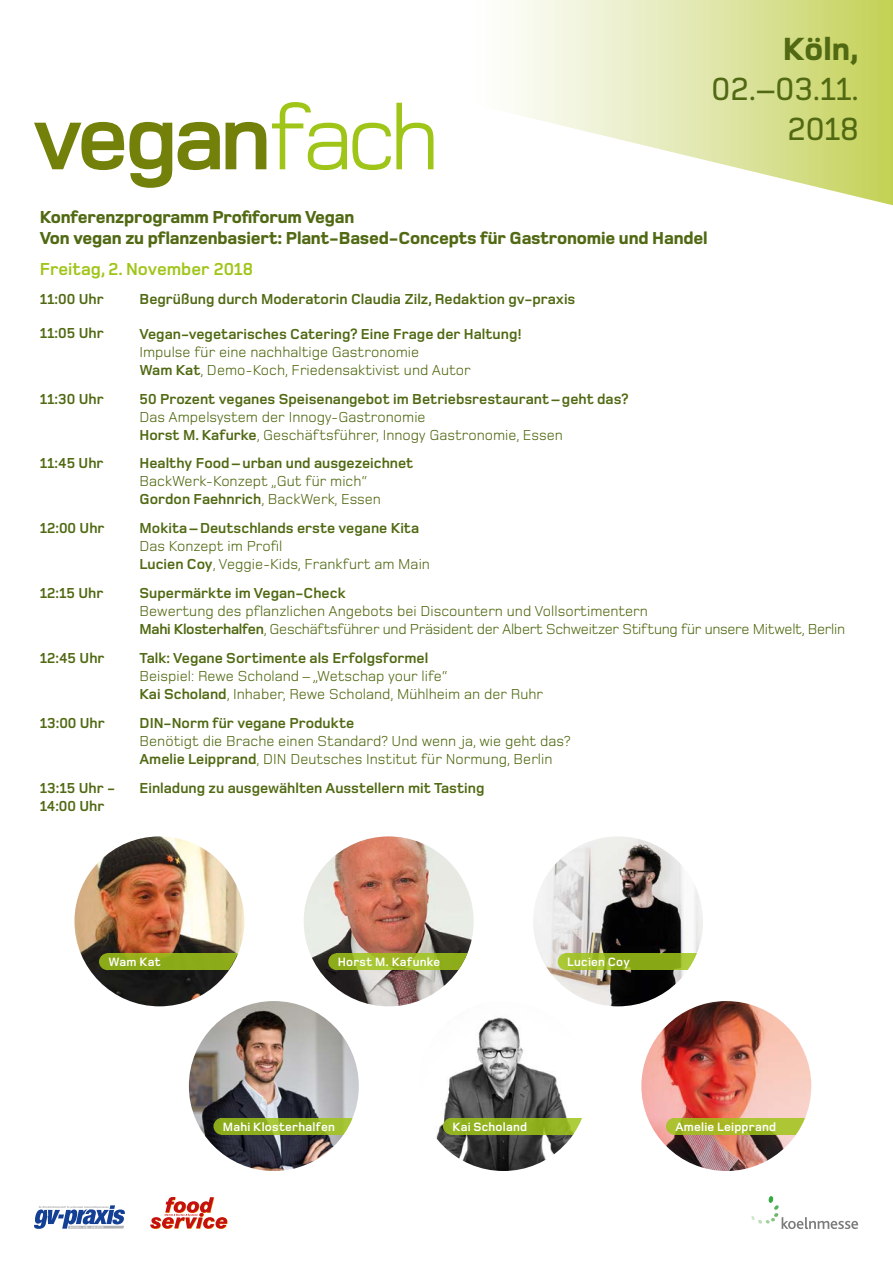
<style>
.page{position:relative;width:893px;height:1263px;background:#fff}
.page>*{position:absolute;margin:0;border:0;box-sizing:border-box;transform-origin:0 0}
.t1{font:500 33.3px/39.9px "Foundry Monoline";color:#506912;text-align:right}
.t2{font:800 33.3px "Foundry Monoline";color:#506912}
.t3{font:800 18px/21.6px "Foundry Monoline";letter-spacing:-.01em;color:#506912}
.t4{font:700 18px "Foundry Monoline";color:#a0c519}
.t5{font:15px/18px "Foundry Monoline";color:#506912}
.t6{font:700 15px/18px "Foundry Monoline";color:#506912}
.t7{font:15px/18px "Foundry Monoline";letter-spacing:-.02em;color:#506912}
.t8{font:700 12.45px "Foundry Monoline";letter-spacing:.015em;color:#fff}
.s1{font-weight:700}
</style>
<div class="page">
<svg style="left:101px;top:0;width:792px;height:205px"></svg>
<svg style="left:226px;top:102px;width:209px;height:68px"></svg>
<svg style="left:178px;top:122px;width:42px;height:48px"></svg>
<svg style="left:34px;top:122px;width:138px;height:66px"></svg>
<svg style="left:150px;top:1197px;width:78px;height:32px"></svg>
<svg style="left:751px;top:1196px;width:107px;height:33px"></svg>
<svg style="left:34px;top:1205px;width:91px;height:24px"></svg>
<img style="left:641px;top:1001px;width:170px;height:170px;border-radius:85px">
<svg style="left:677px;top:1118px;width:128px;height:17px;background:#a9bd2f"></svg>
<svg style="left:666px;top:1118px;width:17px;height:17px"></svg>
<img style="left:418px;top:1001px;width:170px;height:170px;border-radius:85px">
<svg style="left:454px;top:1118px;width:128px;height:17px;background:#97b528"></svg>
<div style="left:443px;top:1118px;width:17px;height:17px;background:#94b422;border-radius:50%"></div>
<img style="left:189px;top:1001px;width:170px;height:170px;border-radius:85px">
<svg style="left:224px;top:1118px;width:129px;height:17px;background:#98b62c"></svg>
<div style="left:213px;top:1118px;width:17px;height:17px;background:#8bab1b;border-radius:50%"></div>
<img style="left:74px;top:836px;width:170px;height:170px;border-radius:85px">
<svg style="left:110px;top:953px;width:128px;height:17px;background:#91ad1f"></svg>
<div style="left:99px;top:953px;width:17px;height:17px;background:#8cab19;border-radius:50%"></div>
<img style="left:533px;top:836px;width:170px;height:170px;border-radius:85px">
<svg style="left:569px;top:953px;width:128px;height:17px;background:#97b527"></svg>
<div style="left:558px;top:953px;width:17px;height:17px;background:#a8c634;border-radius:50%"></div>
<img style="left:304px;top:836px;width:170px;height:170px;border-radius:85px">
<svg style="left:339px;top:953px;width:129px;height:17px;background:#a0bb2e"></svg>
<div style="left:328px;top:953px;width:17px;height:17px;background:#8dac1a;border-radius:50%"></div>
<h1 class="t2" style="left:783px;top:31px;width:78px">Köln,</h1>
<h1 class="t1" style="left:712px;top:69px;width:149px">02.–03.11.<br>2018</h1>
<p class="t3" style="left:40px;top:206px;width:669px">Konferenzprogramm Profiforum Vegan<br>Von vegan zu pflanzenbasiert: Plant-Based-Concepts für Gastronomie und Handel</p>
<p class="t4" style="left:40px;top:259px;width:215px">Freitag, 2. November 2018</p>
<p class="t6" style="left:40px;top:290px;width:65px">11:00 Uhr</p>
<p class="t6" style="left:140px;top:290px;width:437px">Begrüßung durch Moderatorin Claudia Zilz, Redaktion gv-praxis</p>
<p class="t6" style="left:40px;top:324px;width:65px">11:05 Uhr</p>
<p class="t6" style="left:140px;top:325px;width:384px">Vegan-vegetarisches Catering? Eine Frage der Haltung!</p>
<p class="t5" style="left:140px;top:342px;width:333px">Impulse für eine nachhaltige Gastronomie<br><span class="s1">Wam Kat</span>, Demo-Koch, Friedensaktivist und Autor</p>
<p class="t6" style="left:40px;top:389px;width:65px">11:30 Uhr</p>
<p class="t6" style="left:140px;top:389px;width:490px">50 Prozent veganes Speisenangebot im Betriebsrestaurant – geht das?</p>
<p class="t5" style="left:140px;top:407px;width:425px">Das Ampelsystem der Innogy-Gastronomie<br><span class="s1">Horst M. Kafurke</span>, Geschäftsführer, Innogy Gastronomie, Essen</p>
<p class="t6" style="left:40px;top:454px;width:65px">11:45 Uhr</p>
<p class="t6" style="left:140px;top:454px;width:275px">Healthy Food – urban und ausgezeichnet</p>
<p class="t5" style="left:140px;top:472px;width:243px">BackWerk-Konzept „Gut für mich“<br><span class="s1">Gordon Faehnrich</span>, BackWerk, Essen</p>
<p class="t6" style="left:40px;top:519px;width:66px">12:00 Uhr</p>
<p class="t6" style="left:140px;top:519px;width:281px">Mokita – Deutschlands erste vegane Kita</p>
<p class="t5" style="left:140px;top:537px;width:292px">Das Konzept im Profil<br><span class="s1">Lucien Coy</span>, Veggie-Kids, Frankfurt am Main</p>
<p class="t6" style="left:40px;top:584px;width:65px">12:15 Uhr</p>
<p class="t6" style="left:140px;top:584px;width:208px">Supermärkte im Vegan-Check</p>
<p class="t7" style="left:140px;top:602px;width:707px">Bewertung des pflanzlichen Angebots bei Discountern und Vollsortimentern<br><span class="s1">Mahi Klosterhalfen</span>, Geschäftsführer und Präsident der Albert Schweitzer Stiftung für unsere Mitwelt, Berlin</p>
<p class="t6" style="left:40px;top:649px;width:66px">12:45 Uhr</p>
<p class="t6" style="left:140px;top:649px;width:290px">Talk: Vegane Sortimente als Erfolgsformel</p>
<p class="t5" style="left:140px;top:667px;width:405px">Beispiel: Rewe Scholand – „Wetschap your life“<br><span class="s1">Kai Scholand</span>, Inhaber, Rewe Scholand, Mühlheim an der Ruhr</p>
<p class="t6" style="left:40px;top:714px;width:67px">13:00 Uhr</p>
<p class="t6" style="left:140px;top:714px;width:216px">DIN-Norm für vegane Produkte</p>
<p class="t5" style="left:140px;top:732px;width:432px">Benötigt die Brache einen Standard? Und wenn ja, wie geht das?<br><span class="s1">Amelie Leipprand</span>, DIN Deutsches Institut für Normung, Berlin</p>
<p class="t6" style="left:40px;top:779px;width:77px">13:15 Uhr -<br>14:00 Uhr</p>
<p class="t6" style="left:140px;top:779px;width:346px">Einladung zu ausgewählten Ausstellern mit Tasting</p>
<p class="t8" style="left:108px;top:955px;width:54px">Wam Kat</p>
<p class="t8" style="left:338px;top:955px;width:104px">Horst M. Kafunke</p>
<p class="t8" style="left:567px;top:955px;width:64px">Lucien Coy</p>
<p class="t8" style="left:223px;top:1120px;width:114px">Mahi Klosterhalfen</p>
<p class="t8" style="left:452px;top:1120px;width:76px">Kai Scholand</p>
<p class="t8" style="left:675px;top:1120px;width:102px">Amelie Leipprand</p>
</div>
